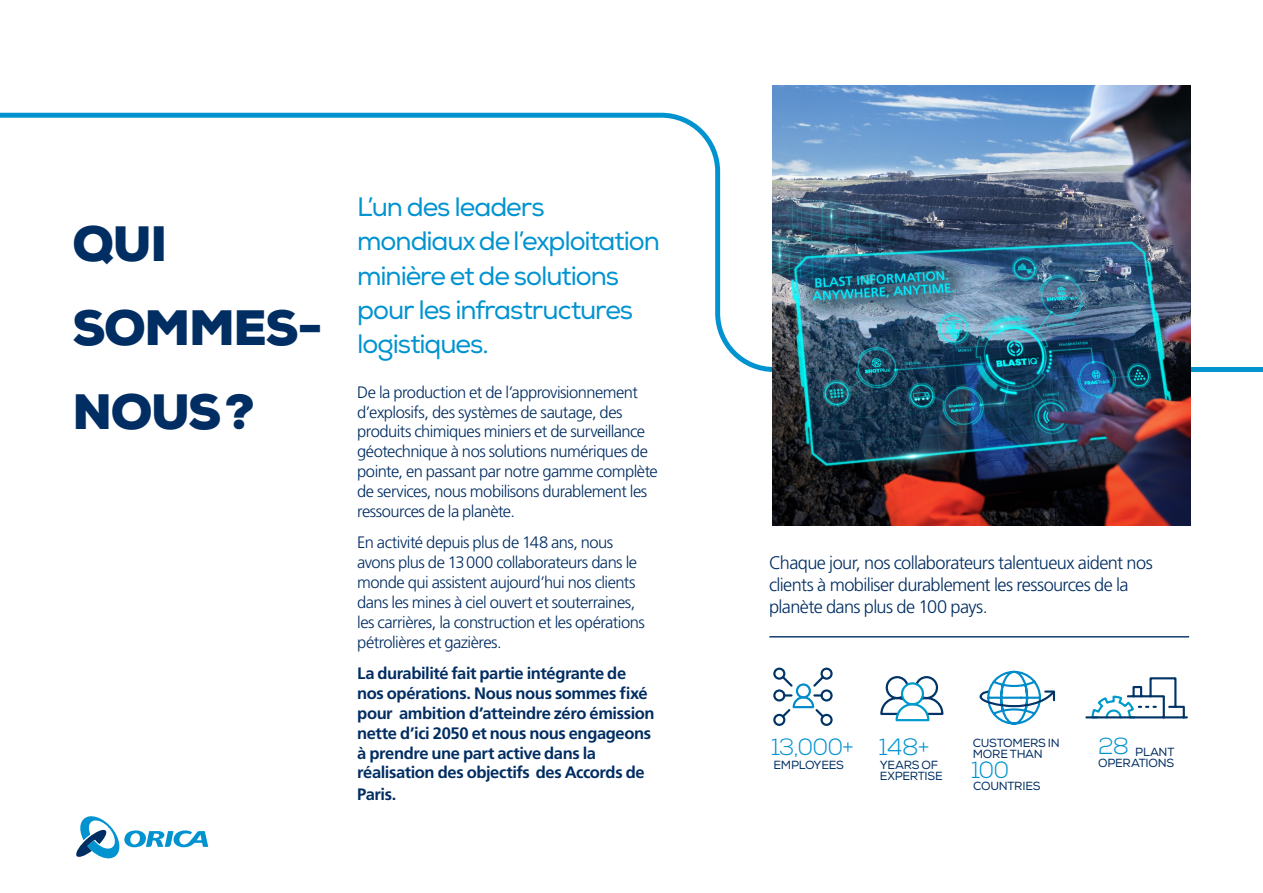
<style>
.page{position:relative;width:1263px;height:893px;background:#fff}
.page>*{position:absolute;margin:0;border:0;box-sizing:border-box;transform-origin:0 0}
.t1{font:900 49.65px/84.3px "Nexa";letter-spacing:-.03em;color:#002d62}
.t2{font:26.55px/34.2px "Nexa";letter-spacing:-.04em;color:#0093d0}
.t3{font:300 23.55px "Nexa";letter-spacing:-.03em;color:#0093d0}
.t4{font:300 18.15px/21.9px "Frutiger LT Std";letter-spacing:-.035em;color:#002d62}
.t5{font:300 16.5px/19.8px "Frutiger LT Std";letter-spacing:-.035em;color:#002d62}
.t6{font:700 16.5px/19.8px "Frutiger LT Std";letter-spacing:-.025em;color:#002d62}
.t7{font:11.7px/11.1px "Nexa";letter-spacing:-.025em;color:#002d62}
.s1{font-weight:300;font-size:23.1px;color:#0093d0}
</style>
<div class="page">
<hr style="left:769px;top:636px;width:420px;height:1px;background:#002d62">
<svg style="left:0;top:112px;width:1263px;height:260px"></svg>
<img style="left:772px;top:85px;width:419px;height:441px">
<div style="left:773px;top:668px;width:12px;height:12px;border:2px solid #036;border-radius:50%"></div>
<div style="left:773px;top:689px;width:12px;height:12px;border:2px solid #036;border-radius:50%"></div>
<div style="left:773px;top:714px;width:12px;height:12px;border:2px solid #036;border-radius:50%"></div>
<div style="left:820px;top:668px;width:13px;height:12px;border:2px solid #036;border-radius:50%"></div>
<div style="left:820px;top:689px;width:13px;height:12px;border:2px solid #036;border-radius:50%"></div>
<div style="left:820px;top:714px;width:13px;height:12px;border:2px solid #036;border-radius:50%"></div>
<svg style="left:780px;top:674px;width:46px;height:46px"></svg>
<svg style="left:979px;top:672px;width:77px;height:53px"></svg>
<svg style="left:1085px;top:677px;width:103px;height:42px"></svg>
<svg style="left:880px;top:676px;width:64px;height:46px"></svg>
<svg style="left:76px;top:816px;width:132px;height:43px"></svg>
<h1 class="t1" style="left:73px;top:202px;width:252px">QUI<br>SOMMES-<br>NOUS?</h1>
<h2 class="t2" style="left:357px;top:190px;width:304px">L’un des leaders mondiaux de l’exploitation minière et de solutions pour les infrastructures logistiques.</h2>
<p class="t5" style="left:357px;top:382px;width:302px">De la production et de l’approvisionnement d’explosifs, des systèmes de sautage, des produits chimiques miniers et de surveillance géotechnique à nos solutions numériques de pointe, en passant par notre gamme complète de services, nous mobilisons durablement les ressources de la planète.</p>
<p class="t5" style="left:357px;top:533px;width:289px">En activité depuis plus de 148 ans, nous avons plus de 13000 collaborateurs dans le monde qui assistent aujourd’hui nos clients dans les mines à ciel ouvert et souterraines, les carrières, la construction et les opérations pétrolières et gazières.</p>
<p class="t6" style="left:357px;top:664px;width:299px">La durabilité fait partie intégrante de nos opérations. Nous nous sommes fixé pour ambition d’atteindre zéro émission nette d’ici 2050 et nous nous engageons à prendre une part active dans la réalisation des objectifs des Accords de</p>
<p class="t6" style="left:357px;top:785px;width:41px">Paris.</p>
<p class="t4" style="left:769px;top:552px;width:385px">Chaque jour, nos collaborateurs talentueux aident nos clients à mobiliser durablement les ressources de la planète dans plus de 100 pays.</p>
<h3 class="t3" style="left:771px;top:733px;width:85px">13,000+</h3>
<p class="t7" style="left:773px;top:760px;width:72px">EMPLOYEES</p>
<h3 class="t3" style="left:878px;top:733px;width:52px">148+</h3>
<p class="t7" style="left:880px;top:760px;width:64px">YEARS OF<br>EXPERTISE</p>
<p class="t7" style="left:973px;top:737px;width:88px">CUSTOMERS IN<br>MORE THAN</p>
<h3 class="t3" style="left:971px;top:756px;width:40px">100</h3>
<p class="t7" style="left:973px;top:781px;width:69px">COUNTRIES</p>
<p class="t7" style="left:1098px;top:747px;width:78px"><span class="s1">28</span> PLANT<br>OPERATIONS</p>
</div>
